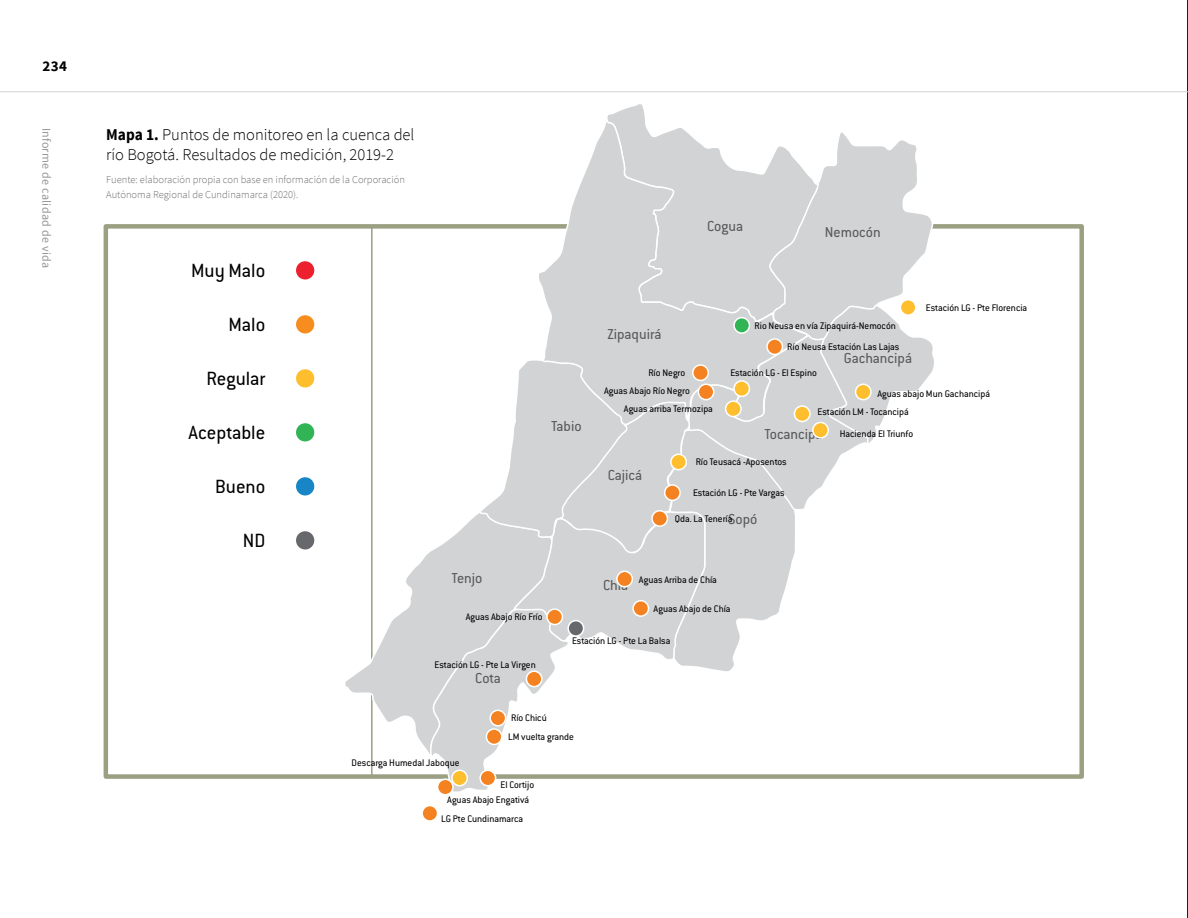
<style>
.page{position:relative;width:1188px;height:918px;background:#fff}
.page>*{position:absolute;margin:0;border:0;box-sizing:border-box;transform-origin:0 0}
.t1{font:21px "Conduit ITC Std";color:#000}
.t2{font:300 16.5px/19.8px "Source Sans Pro";color:#000}
.t3{font:15.75px "Conduit ITC Std";color:#58595b}
.t4{font:700 15px "Source Sans Pro";color:#000}
.t5{font:12px "Source Sans Pro";letter-spacing:.025em;color:#939598}
.t6{font:10.5px/19px "Conduit ITC Std";color:#000}
.t7{font:300 10.5px/15px "Source Sans Pro";color:#6d6e71}
.s1{font-weight:700}
</style>
<div class="page">
<hr style="left:1187px;top:0;width:1px;height:918px;background:#000">
<hr style="left:0;top:91px;width:1188px;height:1px;background:#d1d3d4">
<hr style="left:371px;top:226px;width:2px;height:550px;background:#9ba082">
<svg style="left:343px;top:509px;width:86px;height:270px"></svg>
<svg style="left:604px;top:112px;width:42px;height:16px"></svg>
<svg style="left:430px;top:128px;width:506px;height:664px"></svg>
<div style="left:726px;top:401px;width:15px;height:16px;background:#febe2d;border-radius:50%"></div>
<div style="left:725px;top:400px;width:17px;height:17px;border:2px solid #fff;border-radius:50%"></div>
<div style="left:900px;top:300px;width:16px;height:15px;background:#febe2d;border-radius:50%"></div>
<div style="left:900px;top:299px;width:17px;height:17px;border:2px solid #fff;border-radius:50%"></div>
<div style="left:665px;top:485px;width:15px;height:15px;background:#f58220;border-radius:50%"></div>
<div style="left:664px;top:484px;width:17px;height:17px;border:2px solid #fff;border-radius:50%"></div>
<div style="left:671px;top:454px;width:15px;height:16px;background:#febe2d;border-radius:50%"></div>
<div style="left:670px;top:454px;width:17px;height:16px;border:2px solid #fff;border-radius:50%"></div>
<div style="left:633px;top:601px;width:16px;height:15px;background:#f58220;border-radius:50%"></div>
<div style="left:632px;top:600px;width:17px;height:17px;border:2px solid #fff;border-radius:50%"></div>
<div style="left:693px;top:365px;width:15px;height:15px;background:#f58220;border-radius:50%"></div>
<div style="left:692px;top:364px;width:17px;height:17px;border:2px solid #fff;border-radius:50%"></div>
<div style="left:617px;top:571px;width:15px;height:16px;background:#f58220;border-radius:50%"></div>
<div style="left:616px;top:571px;width:17px;height:16px;border:2px solid #fff;border-radius:50%"></div>
<div style="left:547px;top:609px;width:15px;height:16px;background:#f58220;border-radius:50%"></div>
<div style="left:546px;top:608px;width:17px;height:17px;border:2px solid #fff;border-radius:50%"></div>
<div style="left:568px;top:621px;width:16px;height:15px;background:#67686b;border-radius:50%"></div>
<div style="left:567px;top:620px;width:17px;height:17px;border:2px solid #fff;border-radius:50%"></div>
<div style="left:526px;top:671px;width:16px;height:16px;background:#f58220;border-radius:50%"></div>
<div style="left:526px;top:670px;width:17px;height:17px;border:2px solid #fff;border-radius:50%"></div>
<div style="left:490px;top:710px;width:16px;height:16px;background:#f58220;border-radius:50%"></div>
<div style="left:489px;top:710px;width:17px;height:17px;border:2px solid #fff;border-radius:50%"></div>
<div style="left:486px;top:729px;width:16px;height:15px;background:#f58220;border-radius:50%"></div>
<div style="left:486px;top:728px;width:17px;height:17px;border:2px solid #fff;border-radius:50%"></div>
<div style="left:480px;top:770px;width:16px;height:16px;background:#f58220;border-radius:50%"></div>
<div style="left:479px;top:770px;width:17px;height:16px;border:2px solid #fff;border-radius:50%"></div>
<div style="left:422px;top:806px;width:16px;height:15px;background:#f58220;border-radius:50%"></div>
<div style="left:421px;top:805px;width:17px;height:17px;border:2px solid #fff;border-radius:50%"></div>
<div style="left:652px;top:511px;width:15px;height:15px;background:#f58220;border-radius:50%"></div>
<div style="left:651px;top:510px;width:17px;height:17px;border:2px solid #fff;border-radius:50%"></div>
<div style="left:452px;top:770px;width:15px;height:16px;background:#febe2d;border-radius:50%"></div>
<div style="left:451px;top:770px;width:17px;height:16px;border:2px solid #fff;border-radius:50%"></div>
<div style="left:438px;top:779px;width:15px;height:16px;background:#f58220;border-radius:50%"></div>
<div style="left:437px;top:779px;width:17px;height:16px;border:2px solid #fff;border-radius:50%"></div>
<div style="left:698px;top:384px;width:16px;height:16px;background:#f58220;border-radius:50%"></div>
<div style="left:698px;top:384px;width:17px;height:16px;border:2px solid #fff;border-radius:50%"></div>
<div style="left:734px;top:381px;width:15px;height:15px;background:#febe2d;border-radius:50%"></div>
<div style="left:733px;top:380px;width:17px;height:17px;border:2px solid #fff;border-radius:50%"></div>
<div style="left:767px;top:339px;width:15px;height:15px;background:#f58220;border-radius:50%"></div>
<div style="left:766px;top:338px;width:17px;height:17px;border:2px solid #fff;border-radius:50%"></div>
<div style="left:734px;top:318px;width:15px;height:15px;background:#30b455;border-radius:50%"></div>
<div style="left:733px;top:317px;width:17px;height:17px;border:2px solid #fff;border-radius:50%"></div>
<div style="left:856px;top:384px;width:15px;height:16px;background:#febe2d;border-radius:50%"></div>
<div style="left:855px;top:384px;width:17px;height:16px;border:2px solid #fff;border-radius:50%"></div>
<div style="left:794px;top:406px;width:16px;height:16px;background:#febe2d;border-radius:50%"></div>
<div style="left:794px;top:405px;width:17px;height:17px;border:2px solid #fff;border-radius:50%"></div>
<div style="left:813px;top:422px;width:15px;height:16px;background:#febe2d;border-radius:50%"></div>
<div style="left:812px;top:422px;width:17px;height:17px;border:2px solid #fff;border-radius:50%"></div>
<div style="left:295px;top:260px;width:21px;height:21px;background:#ed202e;border-radius:50%"></div>
<div style="left:293px;top:258px;width:24px;height:25px;border:3px solid #fff;border-radius:50%"></div>
<div style="left:295px;top:368px;width:21px;height:21px;background:#febe2d;border-radius:50%"></div>
<div style="left:293px;top:366px;width:24px;height:25px;border:3px solid #fff;border-radius:50%"></div>
<div style="left:295px;top:476px;width:21px;height:21px;background:#1885c7;border-radius:50%"></div>
<div style="left:293px;top:474px;width:24px;height:25px;border:3px solid #fff;border-radius:50%"></div>
<div style="left:295px;top:314px;width:21px;height:21px;background:#f78d1e;border-radius:50%"></div>
<div style="left:293px;top:312px;width:24px;height:25px;border:3px solid #fff;border-radius:50%"></div>
<div style="left:295px;top:422px;width:21px;height:21px;background:#30b455;border-radius:50%"></div>
<div style="left:293px;top:420px;width:24px;height:25px;border:3px solid #fff;border-radius:50%"></div>
<div style="left:295px;top:530px;width:21px;height:21px;background:#67686b;border-radius:50%"></div>
<div style="left:293px;top:528px;width:24px;height:25px;border:3px solid #fff;border-radius:50%"></div>
<h3 class="t4" style="left:43px;top:57px;width:26px">234</h3>
<p class="t5" style="left:54px;top:128px;width:142px;rotate:90deg">Informe de calidad de vida</p>
<h2 class="t2" style="left:106px;top:125px;width:310px"><span class="s1">Mapa 1.</span> Puntos de monitoreo en la cuenca del río Bogotá. Resultados de medición, 2019-2</h2>
<p class="t7" style="left:106px;top:172px;width:300px">Fuente: elaboración propia con base en información de la Corporación<br>Autónoma Regional de Cundinamarca (2020).</p>
<h1 class="t1" style="left:191px;top:258px;width:76px">Muy Malo</h1>
<h1 class="t1" style="left:228px;top:312px;width:38px">Malo</h1>
<h1 class="t1" style="left:206px;top:366px;width:60px">Regular</h1>
<h1 class="t1" style="left:189px;top:420px;width:78px">Aceptable</h1>
<h1 class="t1" style="left:215px;top:474px;width:52px">Bueno</h1>
<h1 class="t1" style="left:243px;top:528px;width:24px">ND</h1>
<h3 class="t3" style="left:707px;top:217px;width:37px">Cogua</h3>
<h3 class="t3" style="left:825px;top:222px;width:57px">Nemocón</h3>
<h3 class="t3" style="left:607px;top:325px;width:56px">Zipaquirá</h3>
<p class="t6" style="left:648px;top:363px;width:38px">Río Negro</p>
<p class="t6" style="left:604px;top:381px;width:87px">Aguas Abajo Río Negro</p>
<p class="t6" style="left:755px;top:316px;width:143px">Rio Neusa en vía Zipaquirá-Nemocón</p>
<p class="t6" style="left:787px;top:337px;width:114px">Río Neusa Estación Las Lajas</p>
<h3 class="t3" style="left:844px;top:348px;width:70px">Gachancipá</h3>
<p class="t6" style="left:730px;top:363px;width:88px">Estación LG - El Espino</p>
<p class="t6" style="left:926px;top:298px;width:103px">Estación LG - Pte Florencia</p>
<p class="t6" style="left:877px;top:384px;width:114px">Aguas abajo Mun Gachancipá</p>
<h3 class="t3" style="left:552px;top:417px;width:32px">Tabio</h3>
<p class="t6" style="left:624px;top:399px;width:91px">Aguas arriba Termozipa</p>
<p class="t6" style="left:818px;top:402px;width:93px">Estación LM - Tocancipá</p>
<h3 class="t3" style="left:765px;top:425px;width:59px">Tocancipa</h3>
<p class="t6" style="left:840px;top:424px;width:75px">Hacienda El Triunfo</p>
<h3 class="t3" style="left:608px;top:466px;width:36px">Cajicá</h3>
<p class="t6" style="left:696px;top:452px;width:93px">Río Teusacá -Aposentos</p>
<p class="t6" style="left:693px;top:483px;width:93px">Estación LG - Pte Vargas</p>
<p class="t6" style="left:675px;top:509px;width:59px">Qda. La Tenería</p>
<h3 class="t3" style="left:728px;top:509px;width:31px">Sopó</h3>
<h3 class="t3" style="left:452px;top:569px;width:32px">Tenjo</h3>
<h3 class="t3" style="left:603px;top:576px;width:27px">Chía</h3>
<p class="t6" style="left:639px;top:570px;width:79px">Aguas Arriba de Chía</p>
<p class="t6" style="left:466px;top:607px;width:78px">Aguas Abajo Río Frío</p>
<p class="t6" style="left:435px;top:655px;width:103px">Estación LG - Pte La Virgen</p>
<h3 class="t3" style="left:475px;top:668px;width:27px">Cota</h3>
<p class="t6" style="left:654px;top:599px;width:79px">Aguas Abajo de Chía</p>
<p class="t6" style="left:572px;top:630px;width:100px">Estación LG - Pte La Balsa</p>
<p class="t6" style="left:508px;top:708px;width:67px">Río Chicú<br>LM vuelta grande</p>
<p class="t6" style="left:447px;top:776px;width:88px;line-height:15.8px;text-indent:53px">El Cortijo<br>Aguas Abajo Engativá</p>
<p class="t6" style="left:441px;top:809px;width:83px">LG Pte Cundinamarca</p>
<p class="t6" style="left:352px;top:753px;width:109px">Descarga Humedal Jaboque</p>
</div>
